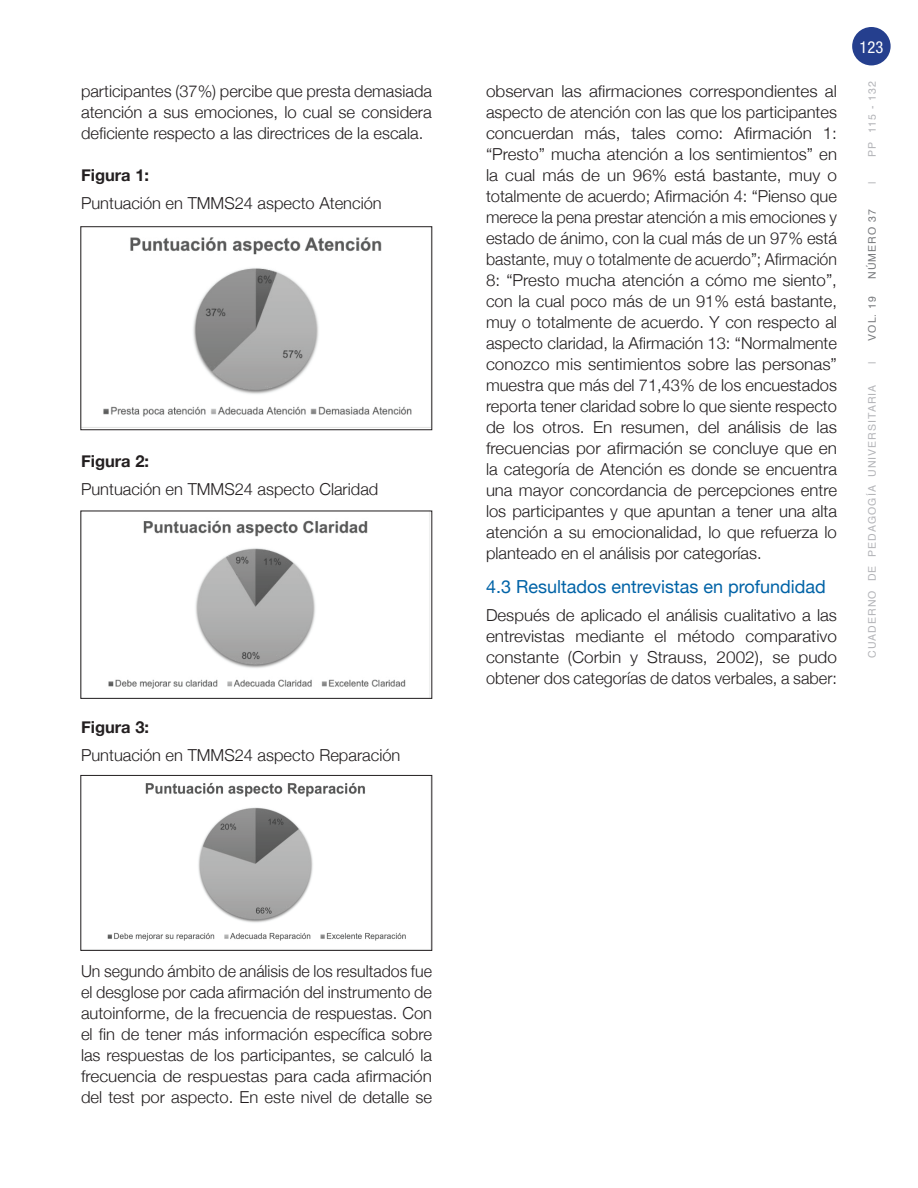
<style>
.page{position:relative;width:918px;height:1188px;background:#fff}
.page>*{position:absolute;margin:0;border:0;box-sizing:border-box;transform-origin:0 0}
.t1{font:18px "Helvetica Neue";color:#0163a7}
.t2{font:300 16.5px/21px "Helvetica Neue";color:#231f20;text-align:justify;scale:1.04 1}
.t3{font:300 16.5px/21px "Helvetica Neue";color:#231f20;text-align:justify}
.t4{font:700 16.5px "Helvetica Neue";color:#231f20}
.t5{font:italic condensed 16.5px "Helvetica Neue";color:#fff}
.t6{font:10.5px "Helvetica";letter-spacing:.1em;color:#b2b3b7}
.t7{font:10.5px "Helvetica";letter-spacing:.1em;color:#76787b}
</style>
<div class="page">
<div style="left:852px;top:27px;width:39px;height:38px;background:#253f8e;border-radius:50%"></div>
<img style="left:83px;top:237px;width:347px;height:191px">
<div style="left:81px;top:227px;width:351px;height:203px;border:1px solid #231f20"></div>
<img style="left:108px;top:513px;width:322px;height:184px">
<div style="left:81px;top:511px;width:351px;height:188px;border:1px solid #231f20"></div>
<img style="left:107px;top:782px;width:299px;height:159px">
<div style="left:81px;top:775px;width:351px;height:176px;border:1px solid #231f20"></div>
<p class="t3" style="left:81px;top:80px;width:353px">participantes (37%) percibe que presta demasiada atención a sus emociones, lo cual se considera deficiente respecto a las directrices de la escala.</p>
<p class="t4" style="left:81px;top:162px;width:70px">Figura 1:</p>
<p class="t3" style="left:81px;top:191px;width:302px">Puntuación en TMMS24 aspecto Atención</p>
<p class="t4" style="left:81px;top:449px;width:70px">Figura 2:</p>
<p class="t3" style="left:81px;top:478px;width:299px">Puntuación en TMMS24 aspecto Claridad</p>
<p class="t4" style="left:81px;top:714px;width:70px">Figura 3:</p>
<p class="t3" style="left:81px;top:743px;width:321px">Puntuación en TMMS24 aspecto Reparación</p>
<p class="t2" style="left:486px;top:80px;width:339px">observan las afirmaciones correspondientes al aspecto de atención con las que los participantes concuerdan más, tales como: Afirmación 1: “Presto” mucha atención a los sentimientos” en la cual más de un 96% está bastante, muy o totalmente de acuerdo; Afirmación 4: “Pienso que merece la pena prestar atención a mis emociones y estado de ánimo, con la cual más de un 97% está bastante, muy o totalmente de acuerdo”; Afirmación 8: “Presto mucha atención a cómo me siento”, con la cual poco más de un 91% está bastante, muy o totalmente de acuerdo. Y con respecto al aspecto claridad, la Afirmación 13: “Normalmente conozco mis sentimientos sobre las personas” muestra que más del 71,43% de los encuestados reporta tener claridad sobre lo que siente respecto de los otros. En resumen, del análisis de las frecuencias por afirmación se concluye que en la categoría de Atención es donde se encuentra una mayor concordancia de percepciones entre los participantes y que apuntan a tener una alta atención a su emocionalidad, lo que refuerza lo planteado en el análisis por categorías.</p>
<p class="t1" style="left:486px;top:574px;width:341px">4.3 Resultados entrevistas en profundidad</p>
<p class="t3" style="left:486px;top:604px;width:353px">Después de aplicado el análisis cualitativo a las entrevistas mediante el método comparativo constante (Corbin y Strauss, 2002), se pudo obtener dos categorías de datos verbales, a saber:</p>
<p class="t5" style="left:860px;top:37px;width:25px">123</p>
<p class="t6" style="left:864px;top:157px;width:77px;rotate:-90deg">PP 115 - 132</p>
<p class="t6" style="left:864px;top:184px;width:4px;rotate:-90deg">|</p>
<p class="t7" style="left:864px;top:279px;width:71px;rotate:-90deg">NÚMERO 37</p>
<p class="t7" style="left:864px;top:341px;width:46px;rotate:-90deg">VOL. 19</p>
<p class="t6" style="left:864px;top:364px;width:4px;rotate:-90deg">|</p>
<p class="t6" style="left:864px;top:658px;width:275px;rotate:-90deg">CUADERNO DE PEDAGOGÍA UNIVERSITARIA</p>
<p class="t3" style="left:81px;top:960px;width:353px">Un segundo ámbito de análisis de los resultados fue el desglose por cada afirmación del instrumento de autoinforme, de la frecuencia de respuestas. Con el fin de tener más información específica sobre las respuestas de los participantes, se calculó la frecuencia de respuestas para cada afirmación del test por aspecto. En este nivel de detalle se</p>
</div>
